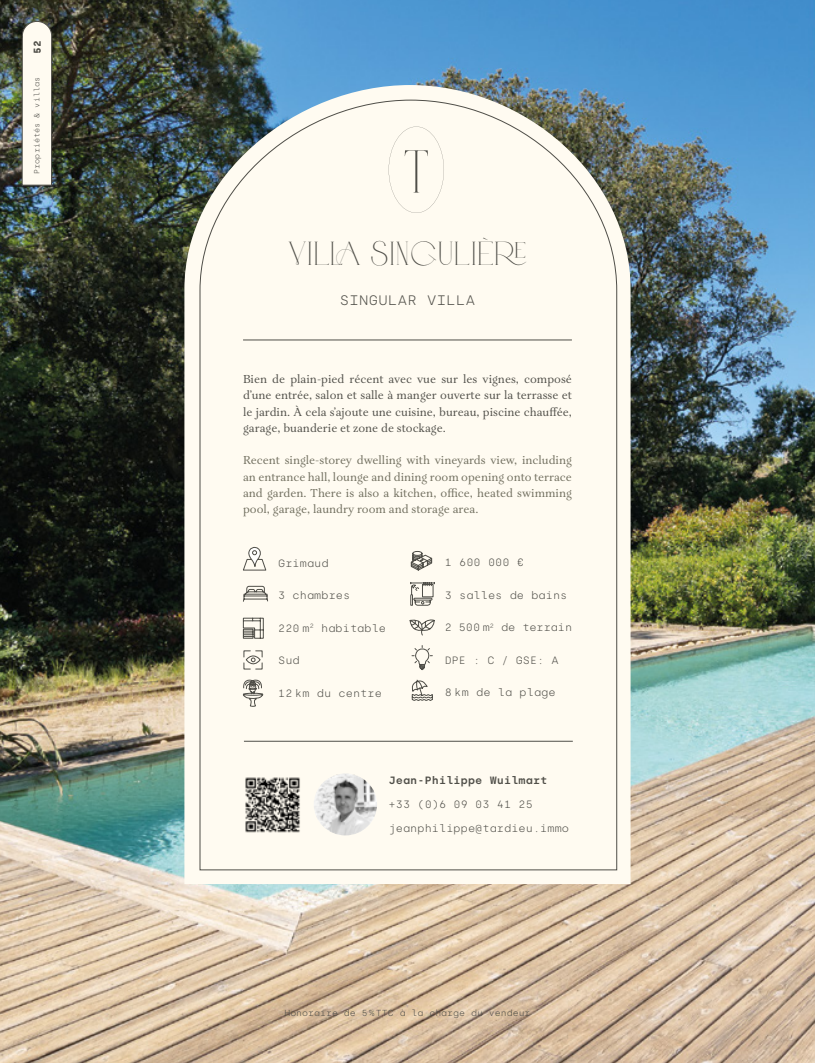
<style>
.page{position:relative;width:815px;height:1063px;background:#fff}
.page>*{position:absolute;margin:0;border:0;box-sizing:border-box;transform-origin:0 0}
.t1{font:37.5px "Abramo Serif";color:#504f49}
.t2{font:300 13.75px "Silka Mono";letter-spacing:.025em;color:#504f49}
.t3{font:11.88px/16.2px "Aria Text G1";color:#706e5e;text-align:justify}
.t4{font:11.88px/16.2px "Aria Text G1";color:#504f49;text-align:justify}
.t5{font:300 10.62px "Silka Mono";color:#504f49}
.t6{font:600 10.62px "Silka Mono";color:#504f49}
.t7{font:700 10px "Silka Mono";color:#504f49}
.t8{font:300 8.75px "Silka Mono";color:#504f49}
.t9{font:300 7.5px "Silka Mono";color:#504f49}
</style>
<div class="page">
<img style="left:0;top:0;width:815px;height:1063px">
<img style="left:184px;top:85px;width:447px;height:799px">
<div style="left:199px;top:99px;width:418px;height:772px;background:#fffbf1"></div>
<hr style="left:243px;top:340px;width:329px;height:1px;background:#4f4e48">
<hr style="left:244px;top:741px;width:329px;height:1px;background:#4f4e48">
<svg style="left:242px;top:546px;width:25px;height:25px"></svg>
<svg style="left:243px;top:586px;width:25px;height:16px"></svg>
<svg style="left:410px;top:582px;width:25px;height:24px"></svg>
<svg style="left:410px;top:551px;width:22px;height:20px"></svg>
<svg style="left:243px;top:680px;width:20px;height:29px"></svg>
<svg style="left:410px;top:645px;width:23px;height:62px"></svg>
<img style="left:244px;top:776px;width:57px;height:57px">
<svg style="left:389px;top:127px;width:55px;height:86px"></svg>
<svg style="left:243px;top:618px;width:21px;height:21px"></svg>
<svg style="left:409px;top:618px;width:26px;height:18px"></svg>
<svg style="left:243px;top:650px;width:20px;height:20px"></svg>
<svg style="left:22px;top:0;width:30px;height:185px"></svg>
<img style="left:314px;top:773px;width:63px;height:62px">
<p class="t7" style="left:31px;top:54px;width:15px;rotate:-90deg">52</p>
<p class="t9" style="left:33px;top:174px;width:98px;rotate:-90deg">Propriétés &amp; villas</p>
<h1 class="t1" style="left:287px;top:234px;width:242px">VILLA SINGULIÈRE</h1>
<p class="t2" style="left:340px;top:292px;width:137px">SINGULAR VILLA</p>
<p class="t4" style="left:243px;top:372px;width:330px">Bien de plain-pied récent avec vue sur les vignes, composé d’une entrée, salon et salle à manger ouverte sur la terrasse et le jardin. À cela s’ajoute une cuisine, bureau, piscine chauffée, garage, buanderie et zone de stockage.</p>
<p class="t3" style="left:243px;top:453px;width:330px">Recent single-storey dwelling with vineyards view, including an entrance hall, lounge and dining room opening onto terrace and garden. There is also a kitchen, office, heated swimming pool, garage, laundry room and storage area.</p>
<p class="t5" style="left:278px;top:557px;width:52px">Grimaud</p>
<p class="t5" style="left:278px;top:589px;width:74px">3 chambres</p>
<p class="t5" style="left:278px;top:622px;width:110px">220 m<sup>2</sup> habitable</p>
<p class="t5" style="left:278px;top:654px;width:23px">Sud</p>
<p class="t5" style="left:278px;top:687px;width:105px">12 km du centre</p>
<p class="t5" style="left:445px;top:556px;width:81px">1 600 000 €</p>
<p class="t5" style="left:445px;top:589px;width:124px">3 salles de bains</p>
<p class="t5" style="left:445px;top:621px;width:129px">2 500 m<sup>2</sup> de terrain</p>
<p class="t5" style="left:445px;top:654px;width:116px">DPE : C / GSE: A</p>
<p class="t5" style="left:445px;top:686px;width:113px">8 km de la plage</p>
<p class="t6" style="left:389px;top:774px;width:160px">Jean-Philippe Wuilmart</p>
<p class="t5" style="left:389px;top:798px;width:146px">+33 (0)6 09 03 41 25</p>
<p class="t5" style="left:389px;top:822px;width:182px">jeanphilippe@tardieu.immo</p>
<p class="t8" style="left:284px;top:1007px;width:248px">Honoraire de 5%TTC à la charge du vendeur</p>
</div>
